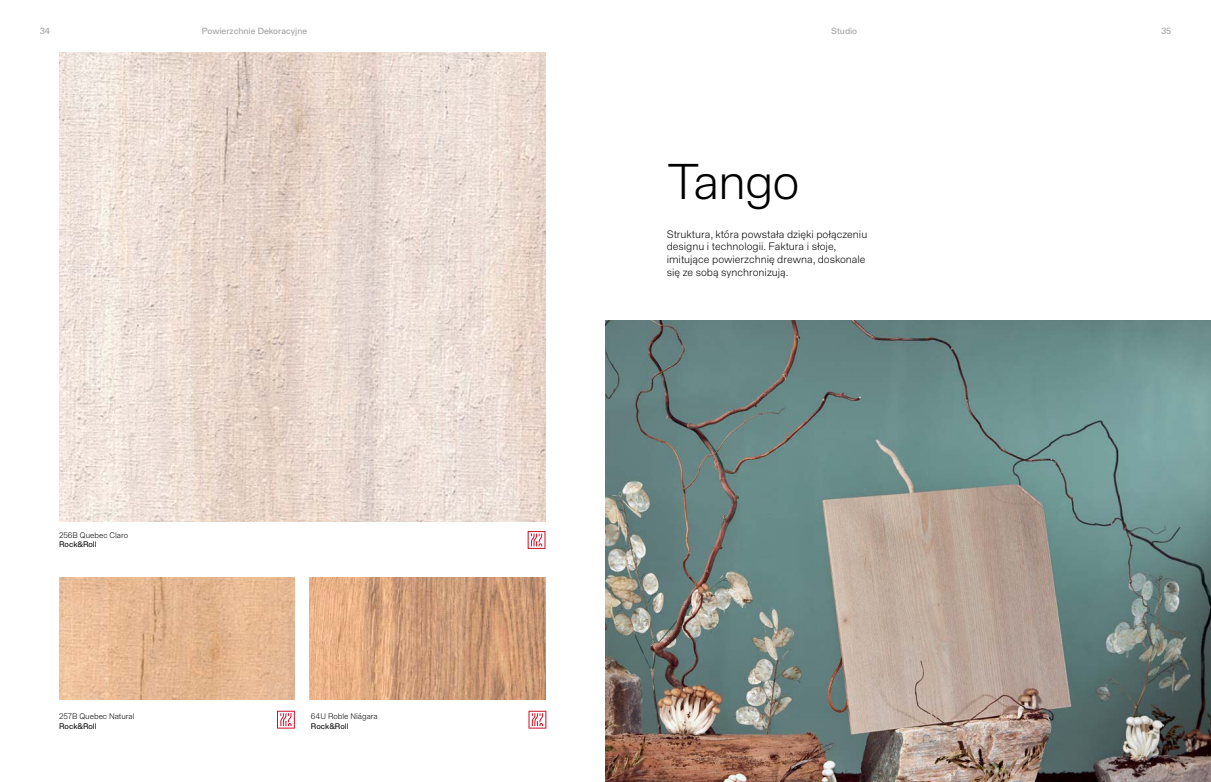
<style>
.page{position:relative;width:1211px;height:782px;background:#fff}
.page>*{position:absolute;margin:0;border:0;box-sizing:border-box;transform-origin:0 0}
.t1{font:300 49px "Staff Grotesk";letter-spacing:-.025em;color:#000}
.t2{font:300 10.5px/12.6px "Staff Grotesk";color:#000}
.t3{font:8.75px "Staff Grotesk";color:#9e9d9d}
.t4{font:300 7.88px "Staff Grotesk";color:#000}
.t5{font:7.88px "Staff Grotesk";color:#000}
</style>
<div class="page">
<img style="left:59px;top:52px;width:486px;height:469px">
<img style="left:310px;top:577px;width:235px;height:121px">
<img style="left:59px;top:577px;width:236px;height:121px">
<svg style="left:277px;top:710px;width:18px;height:18px"></svg>
<svg style="left:527px;top:531px;width:18px;height:17px"></svg>
<svg style="left:528px;top:710px;width:18px;height:18px"></svg>
<img style="left:605px;top:320px;width:605px;height:461px">
<p class="t3" style="left:40px;top:25px;width:12px">34</p>
<p class="t3" style="left:202px;top:25px;width:107px">Powierzchnie Dekoracyjne</p>
<p class="t3" style="left:831px;top:25px;width:27px">Studio</p>
<p class="t3" style="left:1160px;top:25px;width:12px">35</p>
<p class="t4" style="left:59px;top:530px;width:71px">256B Quebec Claro</p>
<p class="t5" style="left:59px;top:539px;width:39px">Rock&amp;Roll</p>
<p class="t4" style="left:59px;top:711px;width:77px">257B Quebec Natural</p>
<p class="t5" style="left:59px;top:720px;width:39px">Rock&amp;Roll</p>
<p class="t4" style="left:311px;top:711px;width:68px">64U Roble Niágara</p>
<p class="t5" style="left:311px;top:720px;width:39px">Rock&amp;Roll</p>
<h1 class="t1" style="left:666px;top:152px;width:134px">Tango</h1>
<p class="t2" style="left:666px;top:228px;width:202px">Struktura, która powstała dzięki połączeniu designu i technologii. Faktura i słoje, imitujące powierzchnię drewna, doskonale się ze sobą synchronizują.</p>
</div>
